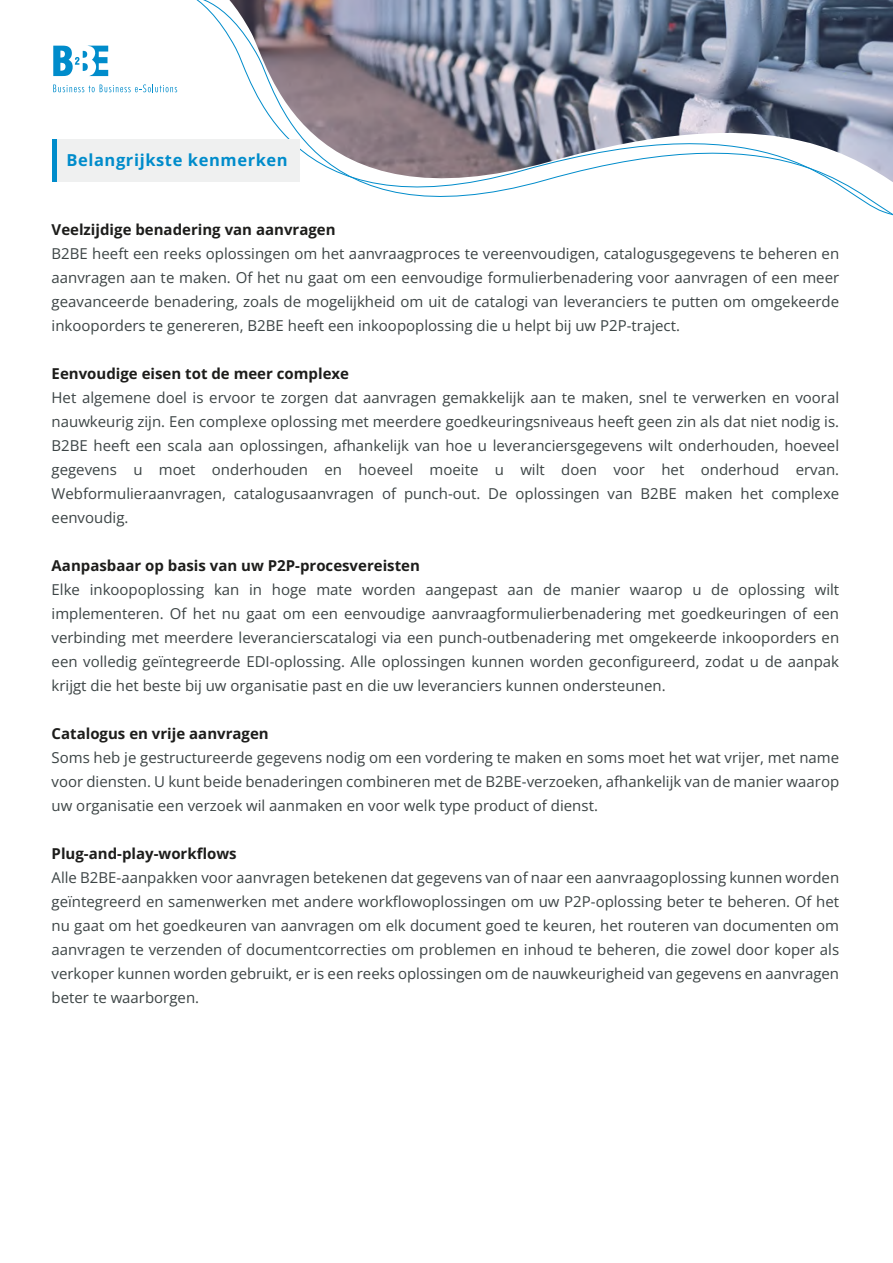
<style>
.page{position:relative;width:893px;height:1263px;background:#fff}
.page>*{position:absolute;margin:0;border:0;box-sizing:border-box;transform-origin:0 0}
.t1{font:700 16.5px "Open Sans";letter-spacing:.035em;color:#008ccb}
.t2{font:15px/24px "Open Sans";color:#3c4445;text-align:justify}
.t3{font:700 15px "Open Sans";color:#1d1d1b}
</style>
<div class="page">
<svg style="left:53px;top:45px;width:55px;height:31px"></svg>
<svg style="left:53px;top:84px;width:111px;height:8px"></svg>
<svg style="left:196px;top:0;width:697px;height:216px"></svg>
<div style="left:53px;top:139px;width:247px;height:43px;background:#eff0f0"></div>
<hr style="left:53px;top:139px;width:4px;height:43px;background:#008ccb">
<p class="t1" style="left:66px;top:148px;width:223px">Belangrijkste kenmerken</p>
<p class="t3" style="left:52px;top:220px;width:286px">Veelzijdige benadering van aanvragen</p>
<p class="t2" style="left:52px;top:241px;width:789px">B2BE heeft een reeks oplossingen om het aanvraagproces te vereenvoudigen, catalogusgegevens te beheren en aanvragen aan te maken. Of het nu gaat om een eenvoudige formulierbenadering voor aanvragen of een meer geavanceerde benadering, zoals de mogelijkheid om uit de catalogi van leveranciers te putten om omgekeerde inkooporders te genereren, B2BE heeft een inkoopoplossing die u helpt bij uw P2P-traject.</p>
<p class="t3" style="left:52px;top:364px;width:299px">Eenvoudige eisen tot de meer complexe</p>
<p class="t2" style="left:52px;top:385px;width:789px">Het algemene doel is ervoor te zorgen dat aanvragen gemakkelijk aan te maken, snel te verwerken en vooral nauwkeurig zijn. Een complexe oplossing met meerdere goedkeuringsniveaus heeft geen zin als dat niet nodig is.<br>B2BE heeft een scala aan oplossingen, afhankelijk van hoe u leveranciersgegevens wilt onderhouden, hoeveel gegevens u moet onderhouden en hoeveel moeite u wilt doen voor het onderhoud ervan.<br>Webformulieraanvragen, catalogusaanvragen of punch-out. De oplossingen van B2BE maken het complexe eenvoudig.</p>
<p class="t3" style="left:52px;top:556px;width:370px">Aanpasbaar op basis van uw P2P-procesvereisten</p>
<p class="t2" style="left:52px;top:577px;width:789px">Elke inkoopoplossing kan in hoge mate worden aangepast aan de manier waarop u de oplossing wilt implementeren. Of het nu gaat om een eenvoudige aanvraagformulierbenadering met goedkeuringen of een verbinding met meerdere leverancierscatalogi via een punch-outbenadering met omgekeerde inkooporders en een volledig geïntegreerde EDI-oplossing. Alle oplossingen kunnen worden geconfigureerd, zodat u de aanpak krijgt die het beste bij uw organisatie past en die uw leveranciers kunnen ondersteunen.</p>
<p class="t3" style="left:52px;top:724px;width:219px">Catalogus en vrije aanvragen</p>
<p class="t2" style="left:52px;top:745px;width:789px">Soms heb je gestructureerde gegevens nodig om een vordering te maken en soms moet het wat vrijer, met name voor diensten. U kunt beide benaderingen combineren met de B2BE-verzoeken, afhankelijk van de manier waarop uw organisatie een verzoek wil aanmaken en voor welk type product of dienst.</p>
<p class="t3" style="left:52px;top:844px;width:187px">Plug-and-play-workflows</p>
<p class="t2" style="left:52px;top:865px;width:789px">Alle B2BE-aanpakken voor aanvragen betekenen dat gegevens van of naar een aanvraagoplossing kunnen worden geïntegreerd en samenwerken met andere workflowoplossingen om uw P2P-oplossing beter te beheren. Of het nu gaat om het goedkeuren van aanvragen om elk document goed te keuren, het routeren van documenten om aanvragen te verzenden of documentcorrecties om problemen en inhoud te beheren, die zowel door koper als verkoper kunnen worden gebruikt, er is een reeks oplossingen om de nauwkeurigheid van gegevens en aanvragen beter te waarborgen.</p>
</div>
